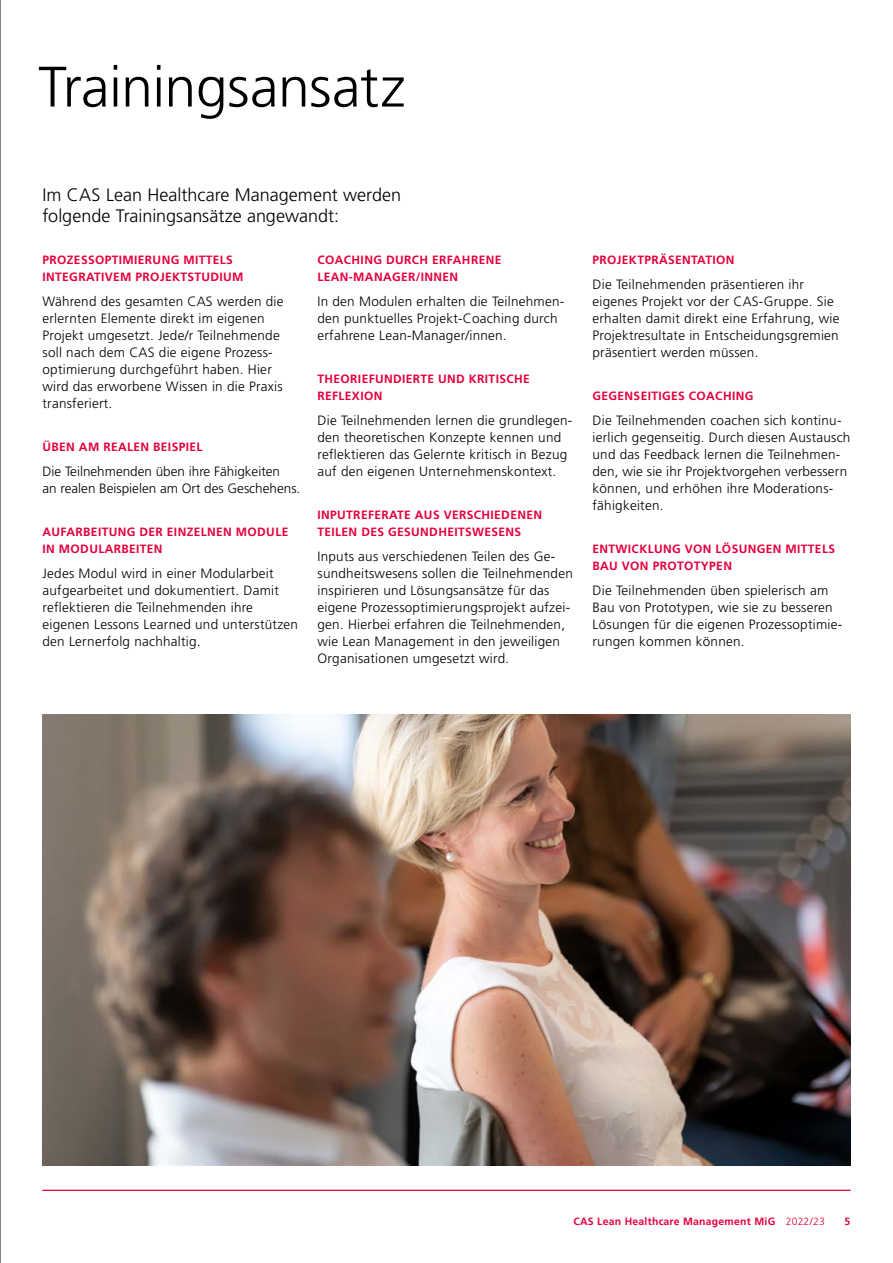
<style>
.page{position:relative;width:893px;height:1263px;background:#fff}
.page>*{position:absolute;margin:0;border:0;box-sizing:border-box;transform-origin:0 0}
.t1{font:300 57px "Frutiger LT Pro";letter-spacing:-.005em;color:#000}
.t2{font:300 18px/21.6px "Frutiger LT Pro";color:#000}
.t3{font:300 13.5px/17px "Frutiger LT Pro";letter-spacing:.02em;color:#000}
.t4{font:300 13.5px/17px "Frutiger LT Pro";color:#000}
.t5{font:700 12px/17px "Frutiger LT Pro";letter-spacing:.03em;color:#e4003c}
.t6{font:700 10.5px "Frutiger LT Pro";letter-spacing:.02em;color:#e4003c}
.s1{font-weight:300}
</style>
<div class="page">
<hr style="left:0;top:0;width:1px;height:1263px;background:#000">
<hr style="left:43px;top:1190px;width:807px;height:1px;background:#e4003c">
<img style="left:43px;top:714px;width:807px;height:451px">
<h1 class="t1" style="left:38px;top:54px;width:369px">Trainingsansatz</h1>
<h2 class="t2" style="left:43px;top:184px;width:360px">Im CAS Lean Healthcare Management werden folgende Trainingsansätze angewandt:</h2>
<p class="t5" style="left:43px;top:251px;width:203px">PROZESSOPTIMIERUNG MITTELS<br>INTEGRATIVEM PROJEKTSTUDIUM</p>
<p class="t3" style="left:43px;top:293px;width:243px">Während des gesamten CAS werden die erlernten Elemente direkt im eigenen Projekt umgesetzt. Jede/r Teilnehmende soll nach dem CAS die eigene Prozess&shy;optimierung durchgeführt haben. Hier wird das erworbene Wissen in die Praxis transferiert.</p>
<p class="t5" style="left:43px;top:439px;width:161px">ÜBEN AM REALEN BEISPIEL</p>
<p class="t4" style="left:43px;top:463px;width:259px">Die Teilnehmenden üben ihre Fähigkeiten<br>an realen Beispielen am Ort des Geschehens.</p>
<p class="t5" style="left:317px;top:251px;width:185px">COACHING DURCH ERFAHRENE<br>LEAN-MANAGER/INNEN</p>
<p class="t3" style="left:317px;top:293px;width:248px">In den Modulen erhalten die Teilnehmen&shy;den punktuelles Projekt-Coaching durch erfahrene Lean-Manager/innen.</p>
<p class="t5" style="left:317px;top:371px;width:214px">THEORIEFUNDIERTE UND KRITISCHE<br>REFLEXION</p>
<p class="t3" style="left:317px;top:412px;width:256px">Die Teilnehmenden lernen die grundlegen&shy;den theoretischen Konzepte kennen und reflektieren das Gelernte kritisch in Bezug auf den eigenen Unternehmenskontext.</p>
<p class="t5" style="left:43px;top:524px;width:247px">AUFARBEITUNG DER EINZELNEN MODULE<br>IN MODULARBEITEN</p>
<p class="t3" style="left:43px;top:565px;width:257px">Jedes Modul wird in einer Modularbeit aufgearbeitet und dokumentiert. Damit reflektieren die Teilnehmenden ihre eigenen Lessons Learned und unterstützen den Lernerfolg nachhaltig.</p>
<p class="t5" style="left:317px;top:507px;width:226px">INPUTREFERATE AUS VERSCHIEDENEN<br>TEILEN DES GESUNDHEITSWESENS</p>
<p class="t3" style="left:317px;top:548px;width:257px">Inputs aus verschiedenen Teilen des Ge&shy;sundheitswesens sollen die Teilnehmenden inspirieren und Lösungsansätze für das eigene Prozessoptimierungsprojekt aufzei&shy;gen. Hierbei erfahren die Teilnehmenden, wie Lean Management in den jeweiligen Organisationen umgesetzt wird.</p>
<p class="t5" style="left:592px;top:251px;width:143px">PROJEKTPRÄSENTATION</p>
<p class="t3" style="left:592px;top:276px;width:249px">Die Teilnehmenden präsentieren ihr eigenes Projekt vor der CAS-Gruppe. Sie erhalten damit direkt eine Erfahrung, wie Projektresultate in Entscheidungsgremien präsentiert werden müssen.</p>
<p class="t5" style="left:592px;top:388px;width:162px">GEGENSEITIGES COACHING</p>
<p class="t3" style="left:592px;top:412px;width:259px">Die Teilnehmenden coachen sich kontinu&shy;ierlich gegenseitig. Durch diesen Austausch und das Feedback lernen die Teilnehmen&shy;den, wie sie ihr Projektvorgehen verbessern können, und erhöhen ihre Moderations&shy;fähigkeiten.</p>
<p class="t5" style="left:592px;top:541px;width:244px">ENTWICKLUNG VON LÖSUNGEN MITTELS<br>BAU VON PROTOTYPEN</p>
<p class="t3" style="left:592px;top:582px;width:251px">Die Teilnehmenden üben spielerisch am Bau von Prototypen, wie sie zu besseren Lösungen für die eigenen Prozessoptimie&shy;rungen kommen können.</p>
<p class="t6" style="left:573px;top:1215px;width:253px">CAS Lean Healthcare Management MiG <span class="s1">2022/23</span></p>
<p class="t6" style="left:845px;top:1215px;width:7px">5</p>
</div>
